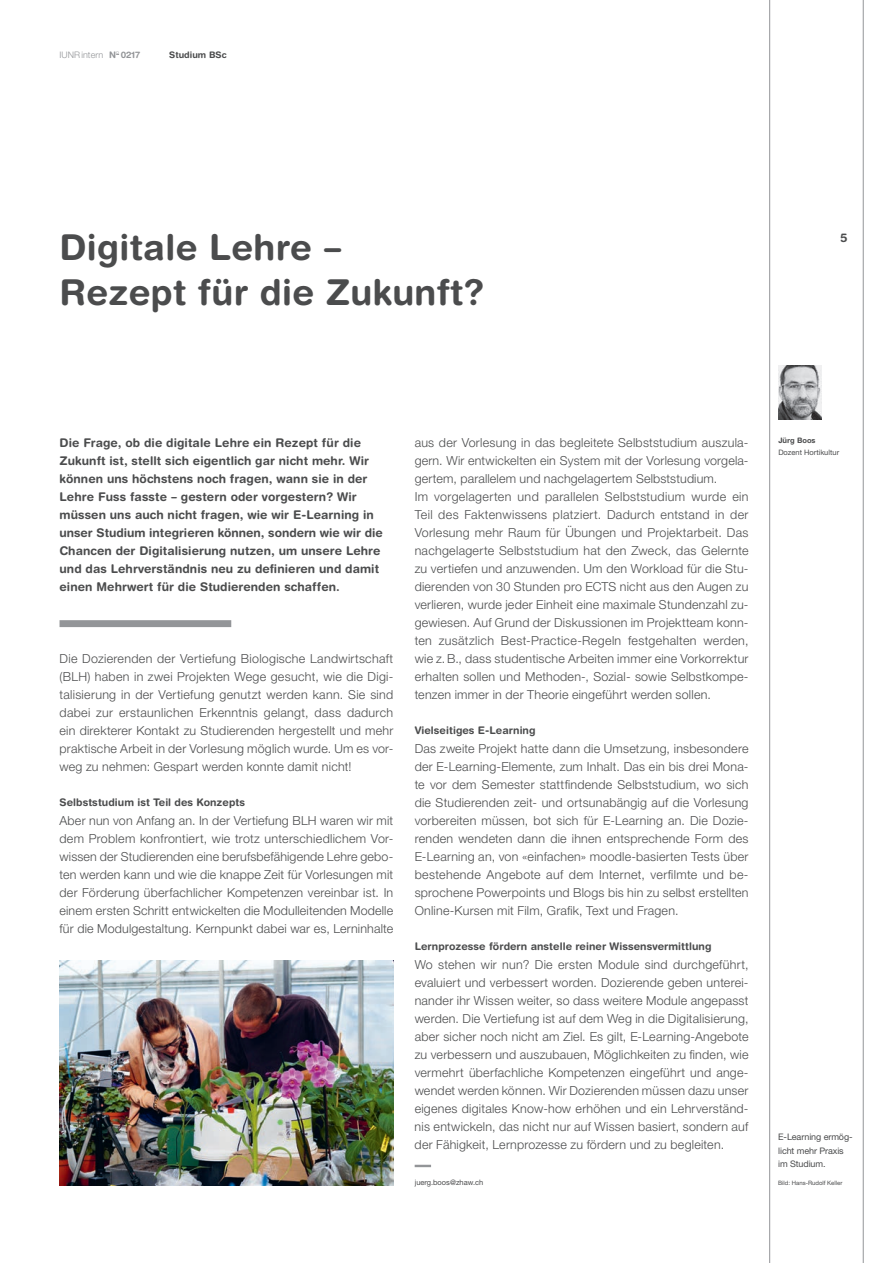
<style>
.page{position:relative;width:893px;height:1263px;background:#fff}
.page>*{position:absolute;margin:0;border:0;box-sizing:border-box;transform-origin:0 0}
.t1{font:700 35.7px/45px "Helvetica Rounded LT Std";letter-spacing:.01em;color:#4b4c4d}
.t2{font:300 12.45px/18px "Helvetica Neue LT Pro";letter-spacing:.02em;color:#4b4c4d;text-align:justify}
.t3{font:700 12px/18px "Helvetica Rounded LT Std";letter-spacing:.01em;color:#4b4c4d}
.t4{font:700 10.5px "Helvetica Rounded LT Std";letter-spacing:.005em;color:#4b4c4d}
.t5{font:9px/13.5px "Helvetica Neue LT Pro";letter-spacing:-.01em;color:#4b4c4d}
.t6{font:300 9px "Helvetica Neue LT Pro";letter-spacing:.005em;color:#939598}
.t7{font:700 9px "Helvetica Rounded LT Std";letter-spacing:.005em;color:#4b4c4d}
.t8{font:7.5px "Helvetica Neue LT Pro";color:#4b4c4d}
.t9{font:700 7.5px "Helvetica Rounded LT Std";color:#4b4c4d}
.t10{font:6px "Helvetica Neue LT Pro";color:#4b4c4d}
.s1{font-family:"Helvetica Rounded LT Std";font-weight:700}
</style>
<div class="page">
<hr style="left:769px;top:0;width:1px;height:1263px;background:#939598">
<hr style="left:863px;top:0;width:1px;height:1263px;background:#939598">
<div style="left:60px;top:620px;width:171px;height:7px;background:#939598"></div>
<svg style="left:415px;top:1165px;width:16px;height:2px"></svg>
<img style="left:778px;top:366px;width:43px;height:54px">
<img style="left:60px;top:960px;width:333px;height:225px">
<p class="t6" style="left:60px;top:49px;width:82px">IUNRintern <span class="s1">N</span><sup>o</sup> <span class="s1">0217</span></p>
<p class="t7" style="left:169px;top:49px;width:59px">Studium BSc</p>
<h1 class="t1" style="left:60px;top:224px;width:426px">Digitale Lehre –<br>Rezept für die Zukunft?</h1>
<p class="t3" style="left:840px;top:229px;width:9px">5</p>
<p class="t3" style="left:60px;top:434px;width:325px">Die Frage, ob die digitale Lehre ein Rezept für die Zukunft ist, stellt sich eigentlich gar nicht mehr. Wir können uns höchstens noch fragen, wann sie in der Lehre Fuss fasste – gestern oder vorgestern? Wir müssen uns auch nicht fragen, wie wir E-Learning in unser Studium integrieren können, sondern wie wir die Chancen der Digitalisierung nutzen, um unsere Lehre und das Lehrverständnis neu zu definieren und damit einen Mehrwert für die Studierenden schaffen.</p>
<p class="t2" style="left:60px;top:649px;width:335px">Die Dozierenden der Vertiefung Biologische Landwirtschaft (BLH) haben in zwei Projekten Wege gesucht, wie die Digi&shy;talisierung in der Vertiefung genutzt werden kann. Sie sind dabei zur erstaunlichen Erkenntnis gelangt, dass dadurch ein direkterer Kontakt zu Studierenden hergestellt und mehr praktische Arbeit in der Vorlesung möglich wurde. Um es vor&shy;weg zu nehmen: Gespart werden konnte damit nicht!</p>
<p class="t4" style="left:60px;top:795px;width:187px">Selbststudium ist Teil des Konzepts</p>
<p class="t2" style="left:60px;top:811px;width:335px">Aber nun von Anfang an. In der Vertiefung BLH waren wir mit dem Problem konfrontiert, wie trotz unterschiedlichem Vor&shy;wissen der Studierenden eine berufsbefähigende Lehre gebo&shy;ten werden kann und wie die knappe Zeit für Vorlesungen mit der Förderung überfachlicher Kompetenzen vereinbar ist. In einem ersten Schritt entwickelten die Modulleitenden Modelle für die Modulgestaltung. Kernpunkt dabei war es, Lerninhalte</p>
<p class="t2" style="left:415px;top:433px;width:335px;text-align:left">aus der Vorlesung in das begleitete Selbststudium auszula&shy;gern. Wir entwickelten ein System mit der Vorlesung vorgela&shy;gertem, parallelem und nachgelagertem Selbststudium.<br>Im vorgelagerten und parallelen Selbststudium wurde ein Teil des Faktenwissens platziert. Dadurch entstand in der Vorlesung mehr Raum für Übungen und Projektarbeit. Das nachgelagerte Selbststudium hat den Zweck, das Gelernte zu vertiefen und anzuwenden. Um den Workload für die Stu&shy;dierenden von 30 Stunden pro ECTS nicht aus den Augen zu verlieren, wurde jeder Einheit eine maximale Stundenzahl zu&shy;gewiesen. Auf Grund der Diskussionen im Projektteam konn&shy;ten zusätzlich Best-Practice-Regeln festgehalten werden, wie z.B., dass studentische Arbeiten immer eine Vorkorrektur erhalten sollen und Methoden-, Sozial- sowie Selbstkompe&shy;tenzen immer in der Theorie eingeführt werden sollen.</p>
<p class="t4" style="left:415px;top:723px;width:122px">Vielseitiges E-Learning</p>
<p class="t2" style="left:415px;top:739px;width:335px">Das zweite Projekt hatte dann die Umsetzung, insbesondere der E-Learning-Elemente, zum Inhalt. Das ein bis drei Mona&shy;te vor dem Semester stattfindende Selbststudium, wo sich die Studierenden zeit- und ortsunabängig auf die Vorlesung vorbereiten müssen, bot sich für E-Learning an. Die Dozie&shy;renden wendeten dann die ihnen entsprechende Form des E-Learning an, von «einfachen» moodle-basierten Tests über bestehende Angebote auf dem Internet, verfilmte und be&shy;sprochene Powerpoints und Blogs bis hin zu selbst erstellten Online-Kursen mit Film, Grafik, Text und Fragen.</p>
<p class="t4" style="left:415px;top:939px;width:298px">Lernprozesse fördern anstelle reiner Wissensvermittlung</p>
<p class="t2" style="left:415px;top:955px;width:335px">Wo stehen wir nun? Die ersten Module sind durchgeführt, evaluiert und verbessert worden. Dozierende geben unterei&shy;nander ihr Wissen weiter, so dass weitere Module angepasst werden. Die Vertiefung ist auf dem Weg in die Digitalisierung, aber sicher noch nicht am Ziel. Es gilt, E-Learning-Angebote zu verbessern und auszubauen, Möglichkeiten zu finden, wie vermehrt überfachliche Kompetenzen eingeführt und ange&shy;wendet werden können. Wir Dozierenden müssen dazu unser eigenes digitales Know-how erhöhen und ein Lehrverständ&shy;nis entwickeln, das nicht nur auf Wissen basiert, sondern auf der Fähigkeit, Lernprozesse zu fördern und zu begleiten.</p>
<p class="t8" style="left:415px;top:1178px;width:70px">juerg.boos@zhaw.ch</p>
<p class="t9" style="left:778px;top:436px;width:39px">Jürg Boos</p>
<p class="t8" style="left:778px;top:448px;width:62px">Dozent Hortikultur</p>
<p class="t5" style="left:778px;top:1130px;width:76px">E-Learning ermög&shy;licht mehr Praxis im Studium.</p>
<p class="t10" style="left:778px;top:1179px;width:66px">Bild: Hans-Rudolf Keller</p>
</div>
